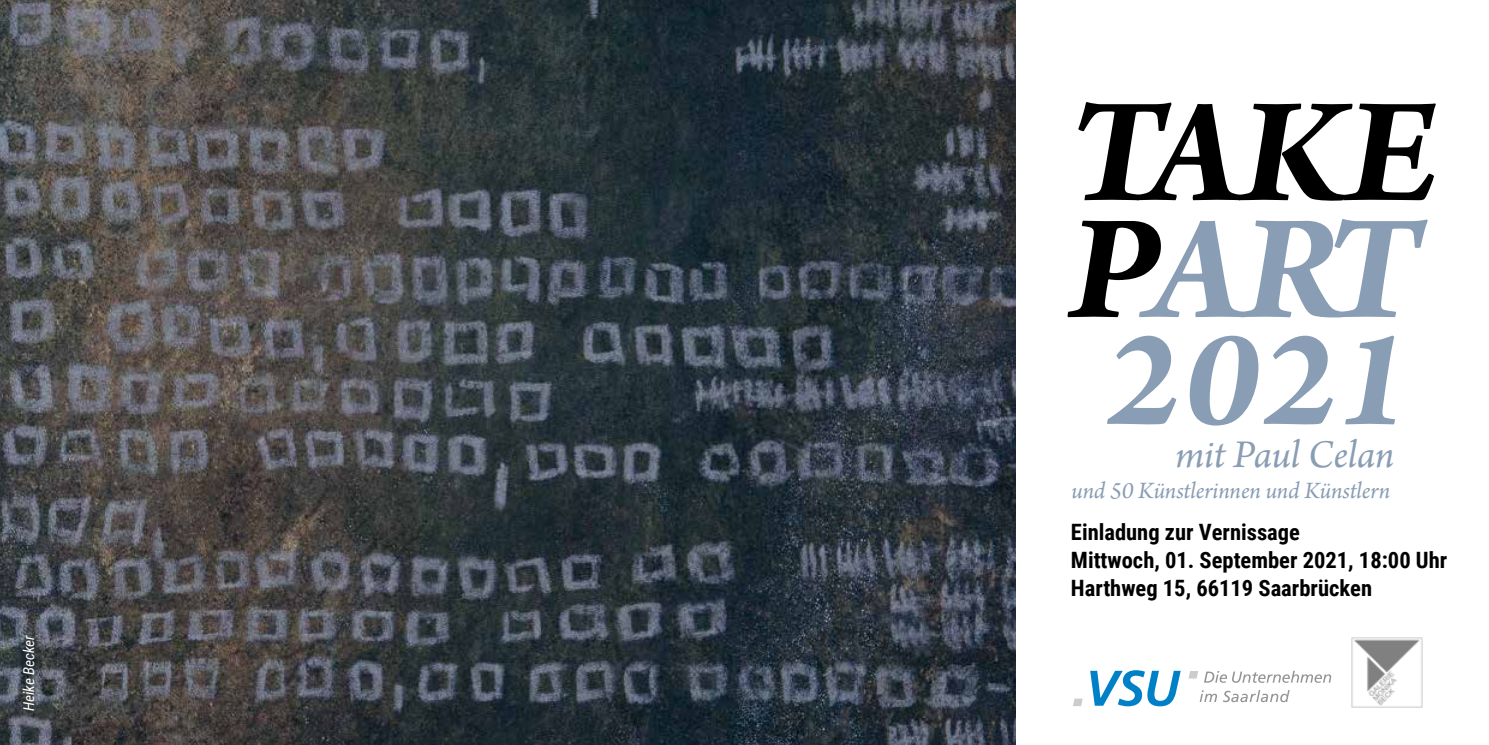
<style>
.page{position:relative;width:1489px;height:745px;background:#fff}
.page>*{position:absolute;margin:0;border:0;box-sizing:border-box;transform-origin:0 0}
.t1{font:italic 700 158.25px/116.8px "Arno Pro";letter-spacing:-.045em;color:#000}
.t2{font:italic 700 147.75px "Arno Pro";color:#899db4}
.t3{font:italic 41.25px "Arno Pro";letter-spacing:-.005em;color:#899db4}
.t4{font:italic 24.75px "Arno Pro";letter-spacing:-.005em;color:#899db4}
.t5{font:700 22.5px/27.5px "Roboto Condensed";color:#000}
.t6{font:italic 15px "Roboto Condensed";color:#fff}
.s1{color:#899db4}
</style>
<div class="page">
<img style="left:1351px;top:637px;width:71px;height:71px">
<svg style="left:1090px;top:670px;width:90px;height:35px"></svg>
<svg style="left:1200px;top:690px;width:16px;height:11px"></svg>
<svg style="left:1223px;top:690px;width:66px;height:11px"></svg>
<svg style="left:1188px;top:670px;width:143px;height:12px"></svg>
<svg style="left:1073px;top:698px;width:9px;height:7px"></svg>
<img style="left:0;top:0;width:1015px;height:744px">
<p class="t6" style="left:18px;top:710px;width:77px;rotate:-90deg">Heike Becker</p>
<h1 class="t1" style="left:1068px;top:100px;width:370px">TAKE<br>P<span class="s1">ART</span></h1>
<h2 class="t2" style="left:1104px;top:292px;width:307px">2021</h2>
<h3 class="t3" style="left:1175px;top:431px;width:220px">mit Paul Celan</h3>
<p class="t4" style="left:1071px;top:475px;width:320px">und 50 Künstlerinnen und Künstlern</p>
<p class="t5" style="left:1070px;top:517px;width:378px">Einladung zur Vernissage<br>Mittwoch, 01. September 2021, 18:00 Uhr<br>Harthweg 15, 66119 Saarbrücken</p>
</div>
